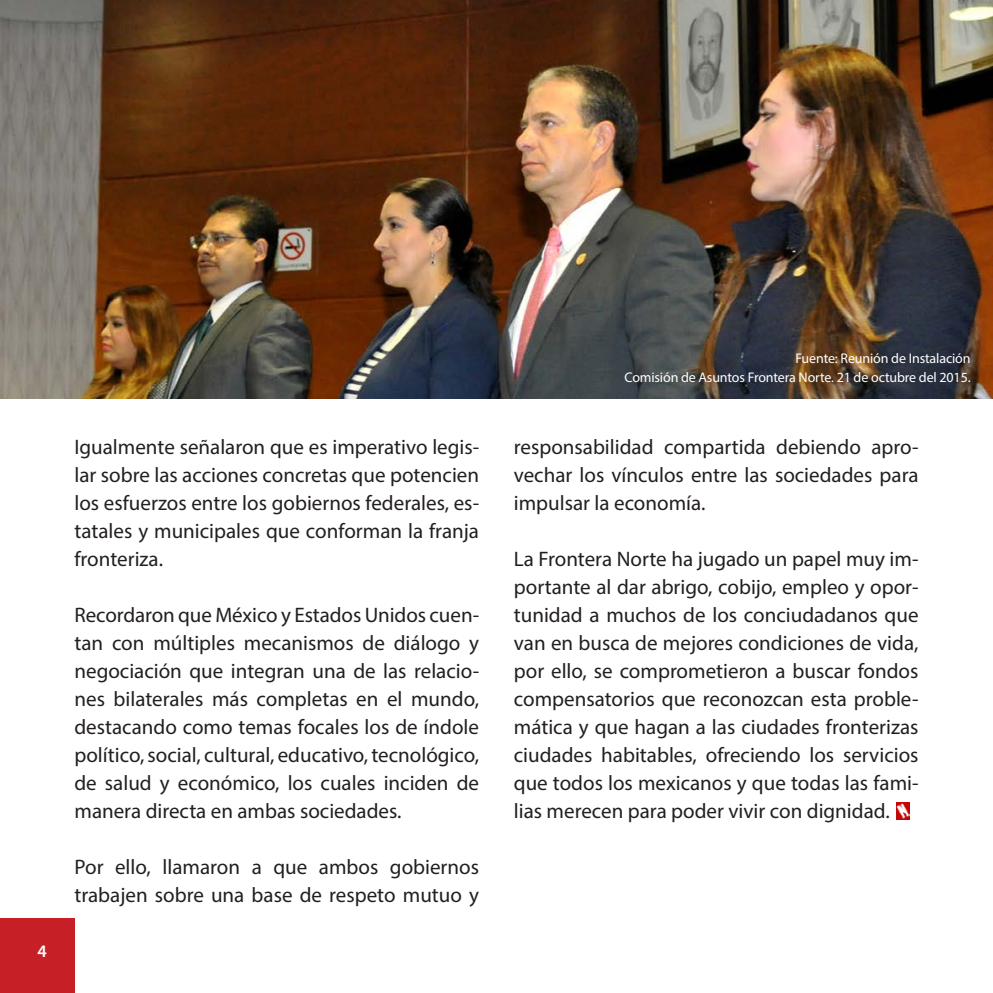
<style>
.page{position:relative;width:993px;height:993px;background:#fff}
.page>*{position:absolute;margin:0;border:0;box-sizing:border-box;transform-origin:0 0}
.t1{font:21px/28px "Myriad Pro";color:#231f20;text-align:justify}
.t2{font:600 17.5px "Myriad Pro";color:#fff}
.t3{font:14px "Myriad Pro";letter-spacing:-.01em;color:#fff}
</style>
<div class="page">
<div style="left:0;top:918px;width:74px;height:74px;background:#c62026"></div>
<hr style="left:992px;top:0;width:1px;height:992px;background:#c7c8ca">
<img style="left:896px;top:802px;width:13px;height:17px">
<img style="left:0;top:0;width:992px;height:398px">
<p class="t2" style="left:37px;top:939px;width:11px">4</p>
<p class="t1" style="left:74px;top:432px;width:406px">Igualmente señalaron que es imperativo legis&shy;lar sobre las acciones concretas que potencien los esfuerzos entre los gobiernos federales, es&shy;tatales y municipales que conforman la franja fronteriza.</p>
<p class="t1" style="left:74px;top:600px;width:406px">Recordaron que México y Estados Unidos cuen&shy;tan con múltiples mecanismos de diálogo y negociación que integran una de las relacio&shy;nes bilaterales más completas en el mundo, destacando como temas focales los de índole político, social, cultural, educativo, tecnológico, de salud y económico, los cuales inciden de manera directa en ambas sociedades.</p>
<p class="t1" style="left:74px;top:852px;width:406px">Por ello, llamaron a que ambos gobiernos trabajen sobre una base de respeto mutuo y</p>
<p class="t3" style="left:795px;top:349px;width:177px">Fuente: Reunión de Instalación</p>
<p class="t3" style="left:624px;top:368px;width:347px">Comisión de Asuntos Frontera Norte. 21 de octubre del 2015.</p>
<p class="t1" style="left:513px;top:432px;width:406px">responsabilidad compartida debiendo apro&shy;vechar los vínculos entre las sociedades para impulsar la economía.</p>
<p class="t1" style="left:513px;top:544px;width:406px">La Frontera Norte ha jugado un papel muy im&shy;portante al dar abrigo, cobijo, empleo y opor&shy;tunidad a muchos de los conciudadanos que van en busca de mejores condiciones de vida, por ello, se comprometieron a buscar fondos compensatorios que reconozcan esta proble&shy;mática y que hagan a las ciudades fronterizas ciudades habitables, ofreciendo los servicios que todos los mexicanos y que todas las fami&shy;lias merecen para poder vivir con dignidad.</p>
</div>
